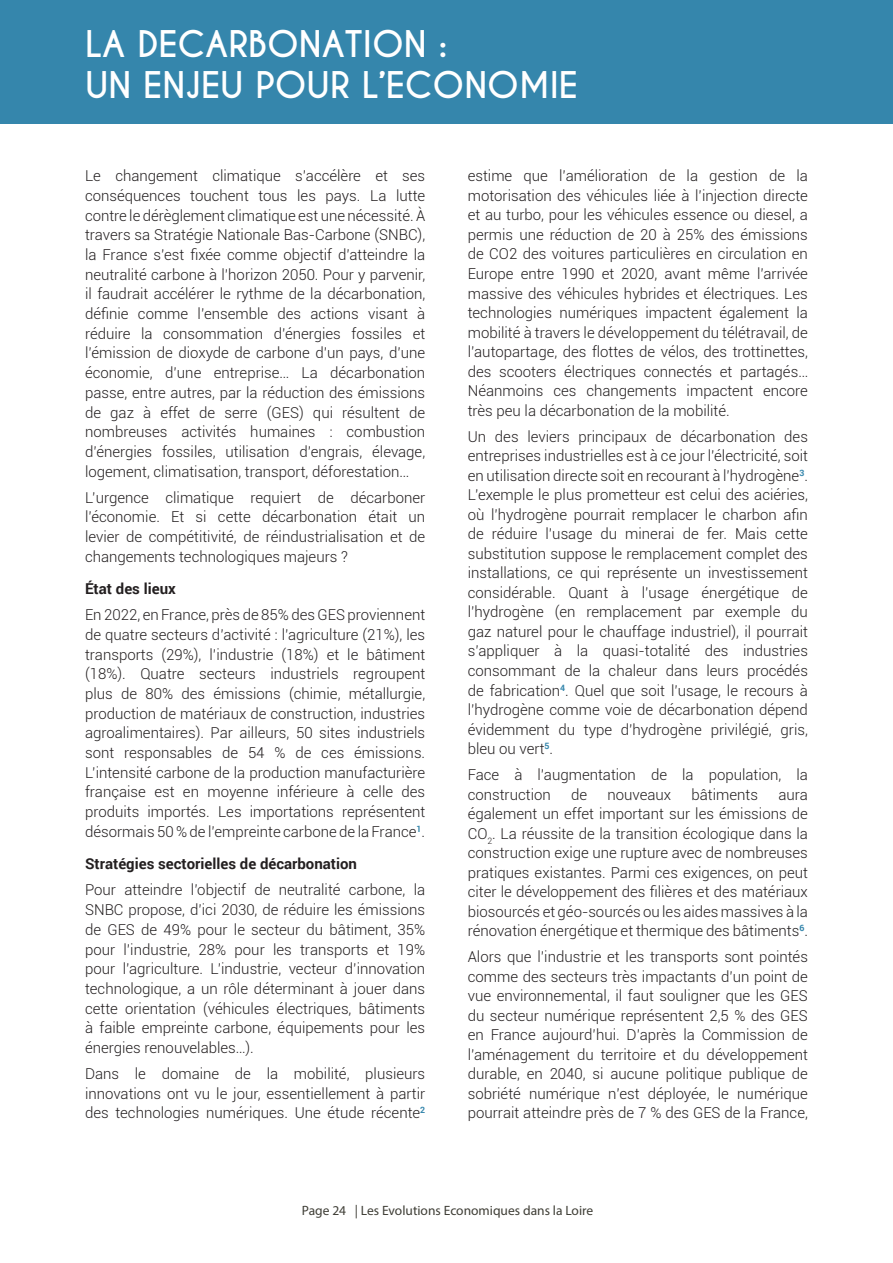
<style>
.page{position:relative;width:893px;height:1263px;background:#fff}
.page>*{position:absolute;margin:0;border:0;box-sizing:border-box;transform-origin:0 0}
.t1{font:700 34.5px/40.5px "Caviar Dreams";color:#fff}
.t2{font:300 15px/19.5px "Roboto";color:#231f20;text-align:justify}
.t3{font:700 15px "Roboto";color:#231f20}
.t4{font:13.5px "Myriad Pro";color:#3f3e36}
</style>
<div class="page">
<div style="left:0;top:0;width:893px;height:123px;background:#3586ac"></div>
<h1 class="t1" style="left:85px;top:25px;width:494px">LA DECARBONATION :<br>UN ENJEU POUR L’ECONOMIE</h1>
<p class="t2" style="left:85px;top:166px;width:342px">Le changement climatique s’accélère et ses conséquences touchent tous les pays. La lutte contre le dérèglement climatique est une nécessité. À travers sa Stratégie Nationale Bas-Carbone (SNBC), la France s’est fixée comme objectif d’atteindre la neutralité carbone à l’horizon 2050. Pour y parvenir, il faudrait accélérer le rythme de la décarbonation, définie comme l’ensemble des actions visant à réduire la consommation d’énergies fossiles et l’émission de dioxyde de carbone d’un pays, d’une économie, d’une entreprise… La décarbonation passe, entre autres, par la réduction des émissions de gaz à effet de serre (GES) qui résultent de nombreuses activités humaines : combustion d’énergies fossiles, utilisation d’engrais, élevage, logement, climatisation, transport, déforestation…</p>
<p class="t2" style="left:85px;top:487px;width:342px">L’urgence climatique requiert de décarboner l’économie. Et si cette décarbonation était un levier de compétitivité, de réindustrialisation et de changements technologiques majeurs ?</p>
<p class="t3" style="left:85px;top:578px;width:92px">État des lieux</p>
<p class="t2" style="left:85px;top:605px;width:342px">En 2022, en France, près de 85% des GES proviennent de quatre secteurs d’activité : l’agriculture (21%), les transports (29%), l’industrie (18%) et le bâtiment (18%). Quatre secteurs industriels regroupent plus de 80% des émissions (chimie, métallurgie, production de matériaux de construction, industries agroalimentaires). Par ailleurs, 50 sites industriels sont responsables de 54 % de ces émissions.<br>L’intensité carbone de la production manufacturière française est en moyenne inférieure à celle des produits importés. Les importations représentent désormais 50 % de l’empreinte carbone de la France<sup>1</sup>.</p>
<p class="t3" style="left:85px;top:853px;width:274px">Stratégies sectorielles de décarbonation</p>
<p class="t2" style="left:85px;top:880px;width:342px">Pour atteindre l’objectif de neutralité carbone, la SNBC propose, d’ici 2030, de réduire les émissions de GES de 49% pour le secteur du bâtiment, 35% pour l’industrie, 28% pour les transports et 19% pour l’agriculture. L’industrie, vecteur d’innovation technologique, a un rôle déterminant à jouer dans cette orientation (véhicules électriques, bâtiments à faible empreinte carbone, équipements pour les énergies renouvelables…).</p>
<p class="t2" style="left:85px;top:1063px;width:342px">Dans le domaine de la mobilité, plusieurs innovations ont vu le jour, essentiellement à partir des technologies numériques. Une étude récente<sup>2</sup></p>
<p class="t2" style="left:468px;top:166px;width:342px">estime que l’amélioration de la gestion de la motorisation des véhicules liée à l’injection directe et au turbo, pour les véhicules essence ou diesel, a permis une réduction de 20 à 25% des émissions de CO2 des voitures particulières en circulation en Europe entre 1990 et 2020, avant même l’arrivée massive des véhicules hybrides et électriques. Les technologies numériques impactent également la mobilité à travers le développement du télétravail, de l’autopartage, des flottes de vélos, des trottinettes, des scooters électriques connectés et partagés… Néanmoins ces changements impactent encore très peu la décarbonation de la mobilité.</p>
<p class="t2" style="left:468px;top:426px;width:342px">Un des leviers principaux de décarbonation des entreprises industrielles est à ce jour l’électricité, soit en utilisation directe soit en recourant à l’hydrogène<sup>3</sup>.<br>L’exemple le plus prometteur est celui des aciéries, où l’hydrogène pourrait remplacer le charbon afin de réduire l’usage du minerai de fer. Mais cette substitution suppose le remplacement complet des installations, ce qui représente un investissement considérable. Quant à l’usage énergétique de l’hydrogène (en remplacement par exemple du gaz naturel pour le chauffage industriel), il pourrait s’appliquer à la quasi-totalité des industries consommant de la chaleur dans leurs procédés de fabrication<sup>4</sup>. Quel que soit l’usage, le recours à l’hydrogène comme voie de décarbonation dépend évidemment du type d’hydrogène privilégié, gris, bleu ou vert<sup>5</sup>.</p>
<p class="t2" style="left:468px;top:764px;width:342px">Face à l’augmentation de la population, la construction</p>
<p class="t2" style="left:571px;top:784px;width:18px">de</p>
<p class="t2" style="left:607px;top:784px;width:65px">nouveaux</p>
<p class="t2" style="left:691px;top:784px;width:68px">bâtiments</p>
<p class="t2" style="left:468px;top:784px;width:342px;text-indent:311px">aura également un effet important sur les émissions de CO<sub>2</sub>. La réussite de la transition écologique dans la construction exige une rupture avec de nombreuses pratiques existantes. Parmi ces exigences, on peut citer le développement des filières et des matériaux biosourcés et géo-sourcés ou les aides massives à la rénovation énergétique et thermique des bâtiments<sup>6</sup>.</p>
<p class="t2" style="left:468px;top:946px;width:342px">Alors que l’industrie et les transports sont pointés comme des secteurs très impactants d’un point de vue environnemental, il faut souligner que les GES du secteur numérique représentent 2,5 % des GES en France aujourd’hui. D’après la Commission de l’aménagement du territoire et du développement durable, en 2040, si aucune politique publique de sobriété numérique n’est déployée, le numérique pourrait atteindre près de 7 % des GES de la France,</p>
<p class="t4" style="left:302px;top:1202px;width:293px">Page 24 | Les Evolutions Economiques dans la Loire</p>
</div>
